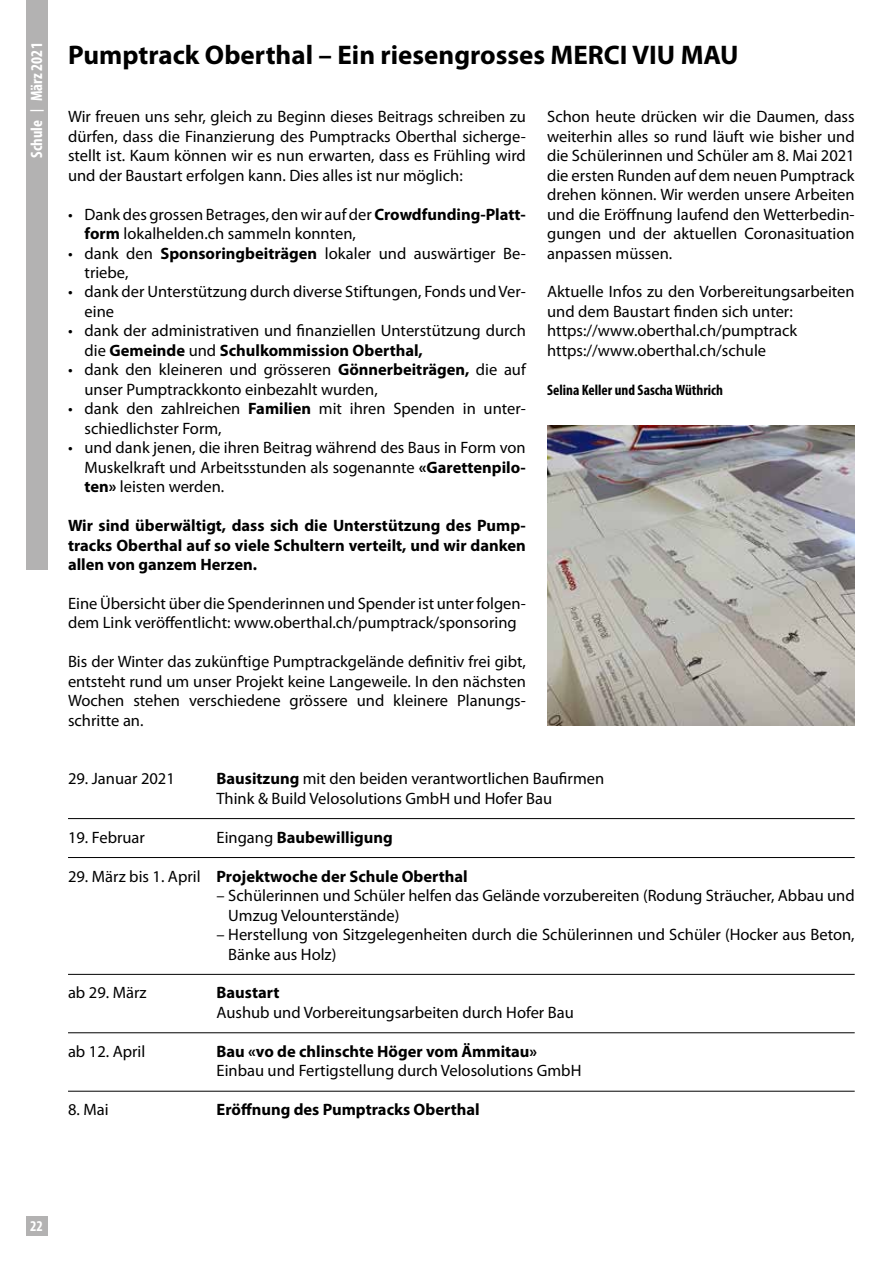
<style>
.page{position:relative;width:893px;height:1263px;background:#fff}
.page>*{position:absolute;margin:0;border:0;box-sizing:border-box;transform-origin:0 0}
.t1{font:700 27px "Myriad Pro";color:#000}
.t2{font:16.5px/19.5px "Myriad Pro";color:#000}
.t3{font:700 16.5px/19.5px "Myriad Pro";color:#000;text-align:justify}
.t4{font:700 condensed 16.5px "Myriad Pro";color:#fff}
.t5{font:700 condensed 15px "Myriad Pro";color:#000}
.t6{font:700 condensed 15px "Myriad Pro";color:#fff}
.s1{font-size:13.5px}
.s2{font-weight:700}
.s3{font-weight:400}
</style>
<div class="page">
<div style="left:26px;top:1216px;width:21px;height:19px;background:#b3b2b2"></div>
<div style="left:26px;top:0;width:21px;height:570px;background:#b3b2b2"></div>
<hr style="left:68px;top:818px;width:787px;height:1px;background:#000">
<hr style="left:68px;top:857px;width:787px;height:1px;background:#000">
<hr style="left:68px;top:974px;width:787px;height:1px;background:#000">
<hr style="left:68px;top:1032px;width:787px;height:1px;background:#000">
<hr style="left:68px;top:1091px;width:787px;height:1px;background:#000">
<img style="left:547px;top:426px;width:308px;height:300px">
<p class="t4" style="left:26px;top:158px;width:117px;rotate:-90deg">Schule <span class="s1">|</span> März 2021</p>
<h1 class="t1" style="left:68px;top:37px;width:672px">Pumptrack Oberthal – Ein riesengrosses MERCI VIU MAU</h1>
<p class="t2" style="left:68px;top:107px;width:459px;text-align:justify">Wir freuen uns sehr, gleich zu Beginn dieses Beitrags schreiben zu dürfen, dass die Finanzierung des Pumptracks Oberthal sicherge&shy;stellt ist. Kaum können wir es nun erwarten, dass es Frühling wird und der Baustart erfolgen kann. Dies alles ist nur möglich:</p>
<p class="t2" style="left:85px;top:204px;width:443px;text-indent:-16px">• Dank des grossen Betrages, den wir auf der <span class="s2">Crowdfunding-Platt&shy;form</span> lokalhelden.ch sammeln konnten,</p>
<p class="t2" style="left:85px;top:243px;width:443px;text-indent:-16px">• dank den <span class="s2">Sponsoringbeiträgen</span> lokaler und auswärtiger Be&shy;triebe,</p>
<p class="t2" style="left:85px;top:282px;width:443px;text-indent:-16px">• dank der Unterstützung durch diverse Stiftungen, Fonds und Ver&shy;eine</p>
<p class="t2" style="left:85px;top:321px;width:443px;text-indent:-16px">• dank der administrativen und finanziellen Unterstützung durch die <span class="s2">Gemeinde</span> und <span class="s2">Schulkommission Oberthal,</span></p>
<p class="t2" style="left:85px;top:360px;width:443px;text-indent:-16px">• dank den kleineren und grösseren <span class="s2">Gönnerbeiträgen,</span> die auf unser Pumptrackkonto einbezahlt wurden,</p>
<p class="t2" style="left:85px;top:399px;width:443px;text-indent:-16px">• dank den zahlreichen <span class="s2">Familien</span> mit ihren Spenden in unter&shy;schiedlichster Form,</p>
<p class="t2" style="left:85px;top:438px;width:443px;text-align:justify;text-indent:-16px">• und dank jenen, die ihren Beitrag während des Baus in Form von Muskelkraft und Arbeitsstunden als sogenannte <span class="s2">«Garettenpilo&shy;ten»</span> leisten werden.</p>
<p class="t3" style="left:68px;top:515px;width:459px">Wir sind überwältigt, dass sich die Unterstützung des Pump&shy;tracks Oberthal auf so viele Schultern verteilt, und wir danken allen von ganzem Herzen.</p>
<p class="t2" style="left:68px;top:593px;width:459px">Eine Übersicht über die Spenderinnen und Spender ist unter folgen&shy;dem Link veröffentlicht: www.oberthal.ch/pumptrack/sponsoring</p>
<p class="t2" style="left:68px;top:652px;width:459px;text-align:justify">Bis der Winter das zukünftige Pumptrackgelände definitiv frei gibt, entsteht rund um unser Projekt keine Langeweile. In den nächsten Wochen stehen verschiedene grössere und kleinere Planungs&shy;schritte an.</p>
<p class="t2" style="left:547px;top:107px;width:309px;text-align:justify">Schon heute drücken wir die Daumen, dass weiterhin alles so rund läuft wie bisher und die Schülerinnen und Schüler am 8. Mai 2021 die ersten Runden auf dem neuen Pumptrack drehen können. Wir werden unsere Arbeiten und die Eröffnung laufend den Wetterbedin&shy;gungen und der aktuellen Coronasituation anpassen müssen.</p>
<p class="t2" style="left:547px;top:282px;width:309px">Aktuelle Infos zu den Vorbereitungsarbeiten und dem Baustart finden sich unter: https://www.oberthal.ch/pumptrack https://www.oberthal.ch/schule</p>
<p class="t5" style="left:547px;top:380px;width:177px">Selina Keller und Sascha Wüthrich</p>
<p class="t2" style="left:68px;top:769px;width:108px">29. Januar 2021</p>
<p class="t2" style="left:217px;top:769px;width:389px"><span class="s2">Bausitzung</span> mit den beiden verantwortlichen Baufirmen<br>Think &amp; Build Velosolutions GmbH und Hofer Bau</p>
<p class="t2" style="left:68px;top:827px;width:78px">19. Februar</p>
<p class="t3" style="left:217px;top:827px;width:178px"><span class="s3">Eingang</span> Baubewilligung</p>
<p class="t3" style="left:68px;top:866px;width:401px"><span class="s3">29. März bis 1. April</span> Projektwoche der Schule Oberthal</p>
<p class="t2" style="left:228px;top:885px;width:628px;text-indent:-12px">– Schülerinnen und Schüler helfen das Gelände vorzubereiten (Rodung Sträucher, Abbau und<br>Umzug Velounterstände)</p>
<p class="t2" style="left:228px;top:924px;width:628px;text-indent:-12px">– Herstellung von Sitzgelegenheiten durch die Schülerinnen und Schüler (Hocker aus Beton,<br>Bänke aus Holz)</p>
<p class="t2" style="left:68px;top:983px;width:80px">ab 29. März</p>
<p class="t3" style="left:217px;top:982px;width:64px">Baustart</p>
<p class="t2" style="left:217px;top:1002px;width:359px">Aushub und Vorbereitungsarbeiten durch Hofer Bau</p>
<p class="t2" style="left:68px;top:1041px;width:79px">ab 12. April</p>
<p class="t3" style="left:217px;top:1041px;width:322px">Bau «vo de chlinschte Höger vom Ämmitau»</p>
<p class="t2" style="left:217px;top:1061px;width:366px">Einbau und Fertigstellung durch Velosolutions GmbH</p>
<p class="t2" style="left:68px;top:1100px;width:42px">8. Mai</p>
<p class="t3" style="left:217px;top:1099px;width:265px">Eröffnung des Pumptracks Oberthal</p>
<p class="t6" style="left:30px;top:1216px;width:14px">22</p>
</div>
